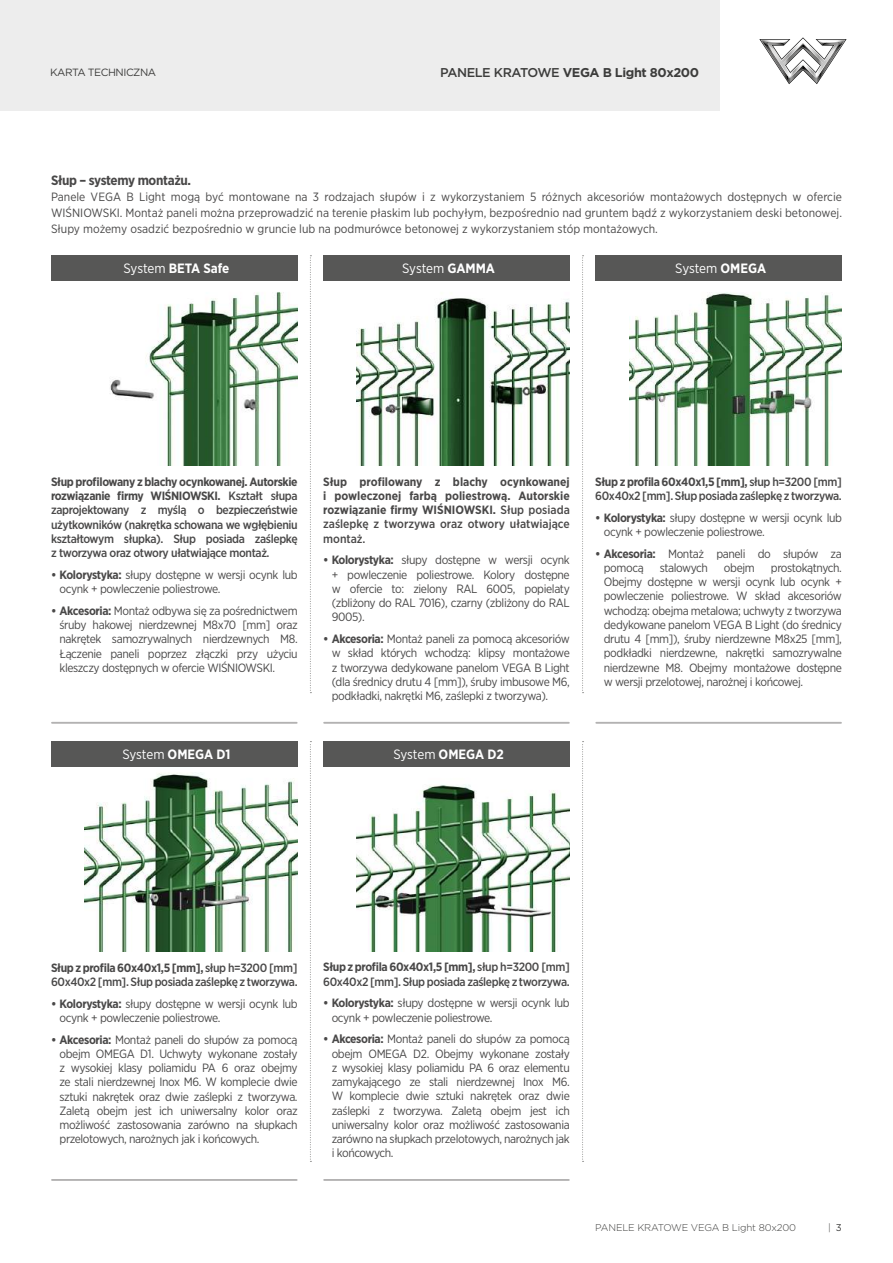
<style>
.page{position:relative;width:893px;height:1263px;background:#fff}
.page>*{position:absolute;margin:0;border:0;box-sizing:border-box;transform-origin:0 0}
.t1{font:700 13.5px "Gotham Narrow";color:#fff}
.t2{font:13.5px "Gotham Narrow";letter-spacing:-.015em;color:#fff}
.t3{font:700 13.5px "Gotham Narrow";letter-spacing:-.025em;color:#494848}
.t4{font:700 12.75px "Gotham";letter-spacing:-.03em;color:#3c3c3b}
.t5{font:12px/14.2px "Gotham Narrow";letter-spacing:-.03em;color:#494848;text-align:justify}
.t6{font:500 12px/14.2px "Gotham Narrow";letter-spacing:-.03em;color:#494848}
.t7{font:700 12px/14.2px "Gotham Narrow";color:#494848;text-align:justify}
.t8{font:10.5px "Gotham";letter-spacing:-.045em;color:#3c3c3b}
.t9{font:300 9.75px "Gotham";letter-spacing:-.015em;color:#3c3c3b}
.s1{font-weight:500}
.s2{font-weight:400}
.s3{font-weight:700}
</style>
<div class="page">
<div style="left:0;top:0;width:721px;height:111px;background:#ededed"></div>
<svg style="left:759px;top:37px;width:88px;height:47px"></svg>
<img style="left:110px;top:292px;width:188px;height:174px">
<img style="left:357px;top:298px;width:213px;height:168px">
<img style="left:629px;top:292px;width:213px;height:174px">
<img style="left:85px;top:766px;width:213px;height:185px">
<img style="left:357px;top:766px;width:213px;height:185px">
<svg style="left:582px;top:255px;width:2px;height:438px"></svg>
<svg style="left:582px;top:741px;width:2px;height:421px"></svg>
<svg style="left:310px;top:255px;width:1px;height:438px"></svg>
<svg style="left:310px;top:741px;width:1px;height:421px"></svg>
<div style="left:51px;top:255px;width:247px;height:26px;background:#575756"></div>
<div style="left:51px;top:741px;width:247px;height:25px;background:#575756"></div>
<div style="left:323px;top:255px;width:247px;height:26px;background:#575756"></div>
<div style="left:323px;top:741px;width:247px;height:25px;background:#575756"></div>
<div style="left:595px;top:255px;width:247px;height:26px;background:#575756"></div>
<hr style="left:52px;top:722px;width:245px;height:2px;background:#b3b2b2">
<hr style="left:52px;top:1179px;width:245px;height:2px;background:#b3b2b2">
<hr style="left:324px;top:722px;width:245px;height:2px;background:#b3b2b2">
<hr style="left:324px;top:1179px;width:245px;height:2px;background:#b3b2b2">
<hr style="left:596px;top:722px;width:245px;height:2px;background:#b3b2b2">
<p class="t8" style="left:50px;top:66px;width:108px">KARTA TECHNICZNA</p>
<p class="t4" style="left:440px;top:64px;width:261px"><span class="s1">PANELE KRATOWE</span> VEGA B Light 80x200</p>
<p class="t3" style="left:51px;top:172px;width:142px">Słup – systemy montażu.</p>
<p class="t5" style="left:51px;top:189px;width:792px;line-height:15.8px">Panele VEGA B Light mogą być montowane na 3 rodzajach słupów i z wykorzystaniem 5 różnych akcesoriów montażowych dostępnych w ofercie WIŚNIOWSKI. Montaż paneli można przeprowadzić na terenie płaskim lub pochyłym, bezpośrednio nad gruntem bądź z wykorzystaniem deski betonowej.<br>Słupy możemy osadzić bezpośrednio w gruncie lub na podmurówce betonowej z wykorzystaniem stóp montażowych.</p>
<p class="t1" style="left:123px;top:260px;width:107px"><span class="s2">System</span> BETA Safe</p>
<p class="t2" style="left:402px;top:260px;width:94px">System <span class="s3">GAMMA</span></p>
<p class="t2" style="left:675px;top:260px;width:92px">System <span class="s3">OMEGA</span></p>
<p class="t6" style="left:51px;top:474px;width:248px;text-align:justify"><span class="s3">Słup profilowany z blachy ocynkowanej. Autorskie rozwiązanie firmy WIŚNIOWSKI.</span> Kształt słupa zaprojektowany z myślą o bezpieczeństwie użytkowników (nakrętka schowana we wgłębieniu kształtowym słupka). Słup posiada zaślepkę z tworzywa oraz otwory ułatwiające montaż.</p>
<p class="t5" style="left:60px;top:567px;width:240px;text-indent:-9px"><span class="s3">• Kolorystyka:</span> słupy dostępne w wersji ocynk lub ocynk + powleczenie poliestrowe.</p>
<p class="t5" style="left:60px;top:603px;width:240px;text-indent:-9px"><span class="s3">• Akcesoria:</span> Montaż odbywa się za pośrednictwem śruby hakowej nierdzewnej M8x70 [mm] oraz nakrętek samozrywalnych nierdzewnych M8.<br>Łączenie paneli poprzez złączki przy użyciu kleszczy dostępnych w ofercie WIŚNIOWSKI.</p>
<p class="t1" style="left:122px;top:746px;width:110px"><span class="s2">System</span> OMEGA D1</p>
<p class="t7" style="left:323px;top:474px;width:248px">Słup profilowany z blachy ocynkowanej i powleczonej farbą poliestrową. Autorskie rozwiązanie firmy WIŚNIOWSKI. <span class="s1">Słup posiada zaślepkę z tworzywa oraz otwory ułatwiające montaż.</span></p>
<p class="t5" style="left:332px;top:553px;width:240px;text-indent:-9px"><span class="s3">• Kolorystyka:</span> słupy dostępne w wersji ocynk + powleczenie poliestrowe. Kolory dostępne w ofercie to: zielony RAL 6005, popielaty (zbliżony do RAL 7016), czarny (zbliżony do RAL 9005).</p>
<p class="t5" style="left:332px;top:632px;width:240px;text-indent:-9px"><span class="s3">• Akcesoria:</span> Montaż paneli za pomocą akcesoriów w skład których wchodzą: klipsy montażowe z tworzywa dedykowane panelom VEGA B Light (dla średnicy drutu 4 [mm]), śruby imbusowe M6, podkładki, nakrętki M6, zaślepki z tworzywa).</p>
<p class="t1" style="left:393px;top:746px;width:112px"><span class="s2">System</span> OMEGA D2</p>
<p class="t6" style="left:595px;top:474px;width:248px"><span class="s3">Słup z profila 60x40x1,5 [mm],</span> słup h=3200 [mm]<br>60x40x2 [mm]. Słup posiada zaślepkę z tworzywa.</p>
<p class="t5" style="left:604px;top:510px;width:240px;text-indent:-9px"><span class="s3">• Kolorystyka:</span> słupy dostępne w wersji ocynk lub ocynk + powleczenie poliestrowe.</p>
<p class="t5" style="left:604px;top:546px;width:240px;text-indent:-9px"><span class="s3">• Akcesoria:</span> Montaż paneli do słupów za pomocą</p>
<p class="t5" style="left:604px;top:560px;width:240px;text-indent:167px">prostokątnych.<br>Obejmy dostępne w wersji ocynk lub ocynk + powleczenie poliestrowe. W skład akcesoriów wchodzą: obejma metalowa; uchwyty z tworzywa dedykowane panelom VEGA B Light (do średnicy drutu 4 [mm]), śruby nierdzewne M8x25 [mm], podkładki nierdzewne, nakrętki samozrywalne nierdzewne M8. Obejmy montażowe dostępne w wersji przelotowej, narożnej i końcowej.</p>
<p class="t5" style="left:660px;top:560px;width:50px">stalowych</p>
<p class="t5" style="left:724px;top:560px;width:32px">obejm</p>
<p class="t6" style="left:51px;top:960px;width:248px"><span class="s3">Słup z profila 60x40x1,5 [mm],</span> słup h=3200 [mm]<br>60x40x2 [mm]. Słup posiada zaślepkę z tworzywa.</p>
<p class="t5" style="left:60px;top:996px;width:240px;text-indent:-9px"><span class="s3">• Kolorystyka:</span> słupy dostępne w wersji ocynk lub ocynk + powleczenie poliestrowe.</p>
<p class="t5" style="left:60px;top:1032px;width:240px;text-indent:-9px"><span class="s3">• Akcesoria:</span> Montaż paneli do słupów za pomocą obejm OMEGA D1. Uchwyty wykonane zostały z wysokiej klasy poliamidu PA 6 oraz obejmy ze stali nierdzewnej Inox M6. W komplecie dwie sztuki nakrętek oraz dwie zaślepki z tworzywa.<br>Zaletą obejm jest ich uniwersalny kolor oraz możliwość zastosowania zarówno na słupkach przelotowych, narożnych jak i końcowych.</p>
<p class="t6" style="left:323px;top:960px;width:248px"><span class="s3">Słup z profila 60x40x1,5 [mm],</span> słup h=3200 [mm]<br>60x40x2 [mm]. Słup posiada zaślepkę z tworzywa.</p>
<p class="t5" style="left:332px;top:996px;width:240px;text-indent:-9px"><span class="s3">• Kolorystyka:</span> słupy dostępne w wersji ocynk lub ocynk + powleczenie poliestrowe.</p>
<p class="t5" style="left:332px;top:1032px;width:240px;text-indent:-9px"><span class="s3">• Akcesoria:</span> Montaż paneli do słupów za pomocą obejm OMEGA D2. Obejmy wykonane zostały z wysokiej klasy poliamidu PA 6 oraz elementu zamykającego ze stali nierdzewnej Inox M6.<br>W komplecie dwie sztuki nakrętek oraz dwie zaślepki z tworzywa. Zaletą obejm jest ich uniwersalny kolor oraz możliwość zastosowania zarówno na słupkach przelotowych, narożnych jak i końcowych.</p>
<p class="t9" style="left:595px;top:1221px;width:202px">PANELE KRATOWE VEGA B Light 80x200</p>
<p class="t9" style="left:828px;top:1221px;width:15px">| <span class="s2">3</span></p>
</div>
